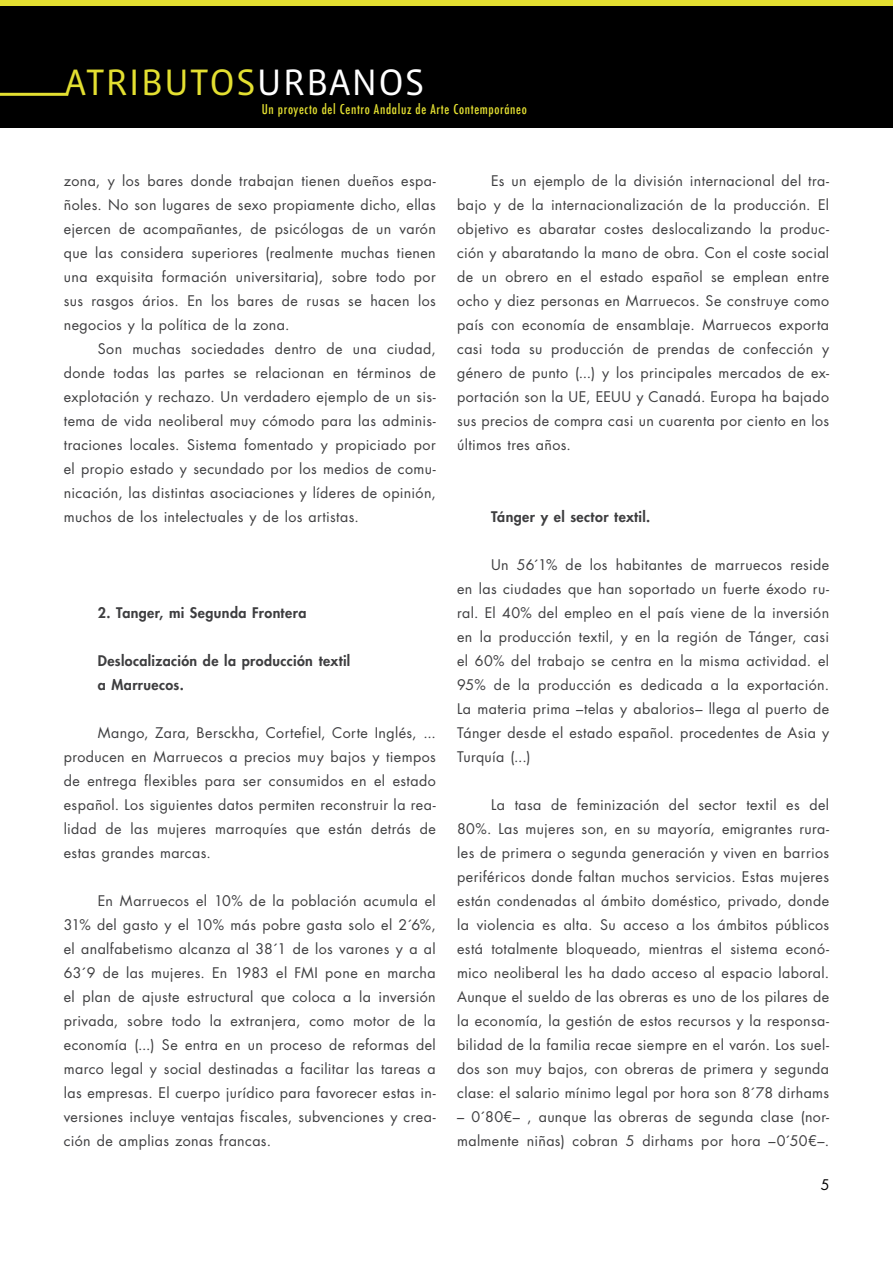
<style>
.page{position:relative;width:893px;height:1263px;background:#fff}
.page>*{position:absolute;margin:0;border:0;box-sizing:border-box;transform-origin:0 0}
.t1{font:37.65px "Vista Sans";letter-spacing:.025em;color:#e3df31}
.t2{font:14.25px/24px "Futura Std";letter-spacing:.03em;color:#3e3e40;text-align:justify}
.subtitles{font:800 14.25px "Futura Std";letter-spacing:.03em;color:#3e3e40}
.t3{font:14.25px "Futura Std";color:#000}
.t4{font:500 condensed 13.2px "Futura";letter-spacing:.05em;color:#e3df31}
.s1{color:#fff}
</style>
<div class="page">
<div style="left:0;top:6px;width:893px;height:122px;background:#000"></div>
<div style="left:0;top:0;width:893px;height:5px;background:#e3df31"></div>
<hr style="left:0;top:93px;width:68px;height:3px;background:#e3df31">
<h1 class="t1" style="left:65px;top:64px;width:361px">ATRIBUTOS<span class="s1">URBANOS</span></h1>
<p class="t4" style="left:262px;top:100px;width:267px">Un proyecto del Centro Andaluz de Arte Contemporáneo</p>
<p class="t2" style="left:64px;top:168px;width:374px">zona, y los bares donde trabajan tienen dueños espa&shy;ñoles. No son lugares de sexo propiamente dicho, ellas ejercen de acompañantes, de psicólogas de un varón que las considera superiores (realmente muchas tienen una exquisita formación universitaria), sobre todo por sus rasgos ários. En los bares de rusas se hacen los negocios y la política de la zona.</p>
<p class="t2" style="left:64px;top:336px;width:374px;text-indent:34px">Son muchas sociedades dentro de una ciudad, donde todas las partes se relacionan en términos de explotación y rechazo. Un verdadero ejemplo de un sis&shy;tema de vida neoliberal muy cómodo para las adminis&shy;traciones locales. Sistema fomentado y propiciado por el propio estado y secundado por los medios de comu&shy;nicación, las distintas asociaciones y líderes de opinión, muchos de los intelectuales y de los artistas.</p>
<p class="subtitles" style="left:98px;top:603px;width:210px">2. Tanger, mi Segunda Frontera</p>
<p class="subtitles" style="left:98px;top:651px;width:254px">Deslocalización de la producción textil</p>
<p class="subtitles" style="left:98px;top:675px;width:87px">a Marruecos.</p>
<p class="t2" style="left:64px;top:720px;width:374px;text-indent:34px">Mango, Zara, Bersckha, Cortefiel, Corte Inglés, ... producen en Marruecos a precios muy bajos y tiempos de entrega flexibles para ser consumidos en el estado español. Los siguientes datos permiten reconstruir la rea&shy;lidad de las mujeres marroquíes que están detrás de estas grandes marcas.</p>
<p class="t2" style="left:64px;top:888px;width:374px;text-indent:34px">En Marruecos el 10% de la población acumula el 31% del gasto y el 10% más pobre gasta solo el 2´6%, el analfabetismo alcanza al 38´1 de los varones y a al 63´9 de las mujeres. En 1983 el FMI pone en marcha el plan de ajuste estructural que coloca a la inversión privada, sobre todo la extranjera, como motor de la economía (...) Se entra en un proceso de reformas del marco legal y social destinadas a facilitar las tareas a las empresas. El cuerpo jurídico para favorecer estas in&shy;versiones incluye ventajas fiscales, subvenciones y crea&shy;ción de amplias zonas francas.</p>
<p class="t2" style="left:457px;top:168px;width:374px;text-indent:34px">Es un ejemplo de la división internacional del tra&shy;bajo y de la internacionalización de la producción. El objetivo es abaratar costes deslocalizando la produc&shy;ción y abaratando la mano de obra. Con el coste social de un obrero en el estado español se emplean entre ocho y diez personas en Marruecos. Se construye como país con economía de ensamblaje. Marruecos exporta casi toda su producción de prendas de confección y género de punto (...) y los principales mercados de ex&shy;portación son la UE, EEUU y Canadá. Europa ha bajado sus precios de compra casi un cuarenta por ciento en los últimos tres años.</p>
<p class="subtitles" style="left:491px;top:507px;width:161px">Tánger y el sector textil.</p>
<p class="t2" style="left:457px;top:552px;width:374px;text-indent:34px">Un 56´1% de los habitantes de marruecos reside en las ciudades que han soportado un fuerte éxodo ru&shy;ral. El 40% del empleo en el país viene de la inversión en la producción textil, y en la región de Tánger, casi el 60% del trabajo se centra en la misma actividad. el 95% de la producción es dedicada a la exportación.<br>La materia prima –telas y abalorios– llega al puerto de Tánger desde el estado español. procedentes de Asia y Turquía (...)</p>
<p class="t2" style="left:457px;top:792px;width:374px;text-indent:34px">La tasa de feminización del sector textil es del 80%. Las mujeres son, en su mayoría, emigrantes rura&shy;les de primera o segunda generación y viven en barrios periféricos donde faltan muchos servicios. Estas mujeres están condenadas al ámbito doméstico, privado, donde la violencia es alta. Su acceso a los ámbitos públicos está totalmente bloqueado, mientras el sistema econó&shy;mico neoliberal les ha dado acceso al espacio laboral.<br>Aunque el sueldo de las obreras es uno de los pilares de la economía, la gestión de estos recursos y la responsa&shy;bilidad de la familia recae siempre en el varón. Los suel&shy;dos son muy bajos, con obreras de primera y segunda clase: el salario mínimo legal por hora son 8´78 dirhams</p>
<p class="t2" style="left:457px;top:1104px;width:374px">– 0´80€– , aunque las obreras de segunda clase (nor&shy;malmente niñas) cobran 5 dirhams por hora –0´50€–.</p>
<p class="t3" style="left:821px;top:1175px;width:10px">5</p>
</div>
